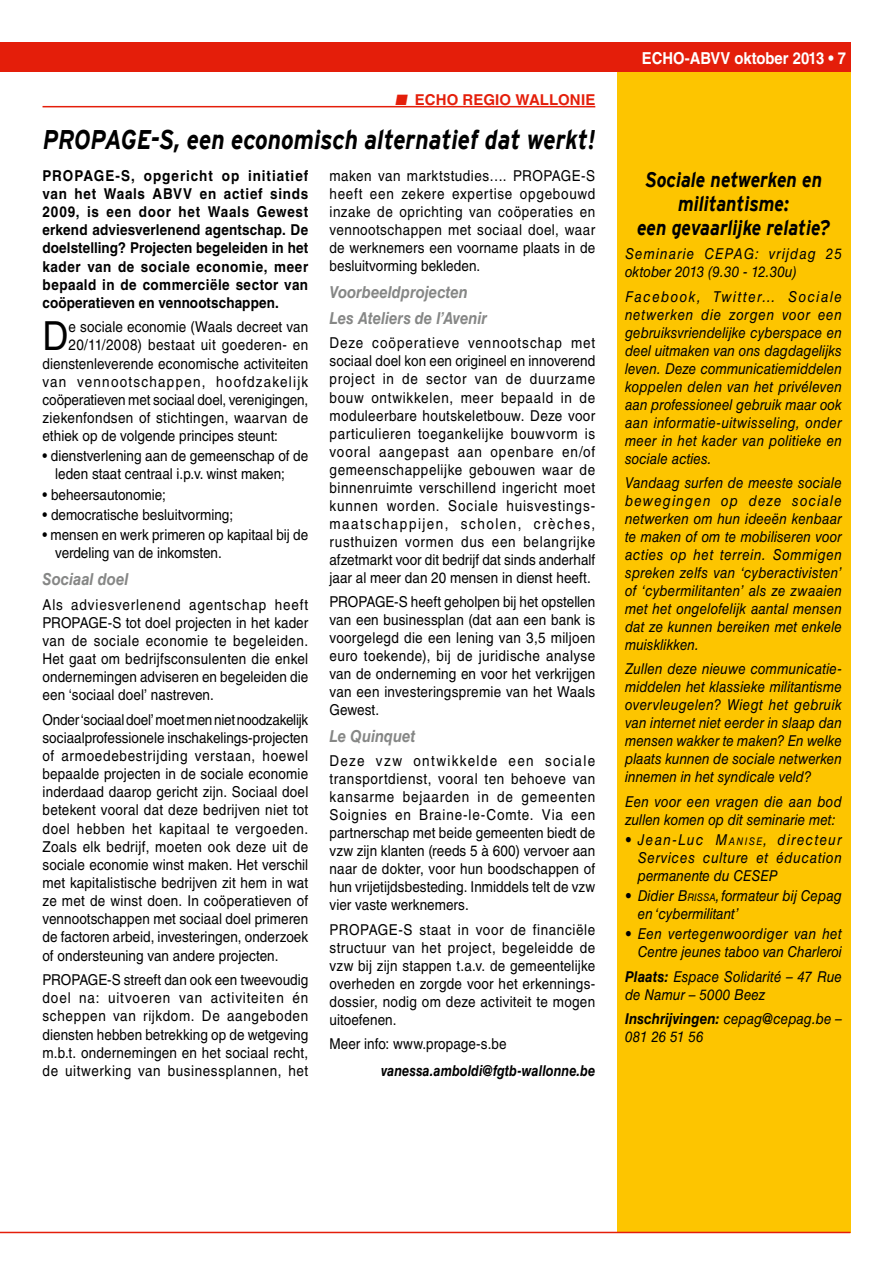
<style>
.page{position:relative;width:893px;height:1263px;background:#fff}
.page>*{position:absolute;margin:0;border:0;box-sizing:border-box;transform-origin:0 0}
.t1{font:40.05px "Helvetica LT Std";color:#000;scale:.9 1}
.t2{font:italic 700 27px "Interstate";color:#000;scale:.85 1}
.t3{font:italic 700 21px/24px "Interstate";color:#000;text-align:center;scale:.85 1}
.t4{font:italic 700 16.5px/26.5px "Helvetica LT Std";color:#868786;scale:.9 1}
.t5{font:700 16.5px "Helvetica LT Std";color:#fff;scale:.9 1}
.t6{font:15px/18px "Helvetica LT Std";letter-spacing:.005em;color:#000;text-align:justify;scale:.9 1}
.t7{font:italic 15px/18px "Helvetica LT Std";letter-spacing:.005em;color:#000;text-align:justify;scale:.9 1}
.t8{font:700 15px/18.1px "Helvetica LT Std";letter-spacing:.01em;color:#000;text-align:justify;scale:.9 1}
.t9{font:italic 15px/18px "Helvetica LT Std";letter-spacing:.065em;color:#000;scale:.9 1}
.t10{font:15px "Helvetica LT Std";letter-spacing:.025em;color:#000;scale:.9 1}
.t11{font:15px "Helvetica LT Std";letter-spacing:.03em;color:#000;scale:.9 1}
.t12{font:15px "Helvetica LT Std";letter-spacing:.09em;color:#000;scale:.9 1}
.t13{font:italic 700 15px "Helvetica LT Std";color:#000;scale:.85 1}
.t14{font:700 15px "Helvetica LT Std";letter-spacing:.01em;color:#e41e0a}
.s1{font-style:inherit}
.s2{font-size:10.5px}
.s3{font-weight:700}
</style>
<div class="page">
<div style="left:0;top:43px;width:850px;height:29px;background:#e41e0a"></div>
<div style="left:617px;top:72px;width:233px;height:1161px;background:#fdc500"></div>
<hr style="left:0;top:1232px;width:850px;height:1px;background:#e41e0a">
<hr style="left:43px;top:106px;width:552px;height:1px;background:#e41e0a">
<p class="t14" style="left:395px;top:90px;width:202px">■ ECHO REGIO WALLONIE</p>
<h2 class="t2" style="left:43px;top:125px;width:652px">PROPAGE-S, een economisch alternatief dat werkt!</h2>
<p class="t8" style="left:43px;top:166px;width:297px">PROPAGE-S, opgericht op initiatief van het Waals ABVV en actief sinds 2009, is een door het Waals Gewest erkend adviesverlenend agentschap. De doelstelling? Projecten begeleiden in het kader van de sociale economie, meer bepaald in de commerciële sector van coöperatieven en vennootschappen.</p>
<h1 class="t1" style="left:43px;top:313px;width:30px">D</h1>
<p class="t6" style="left:69px;top:318px;width:268px">e sociale economie (Waals decreet van</p>
<p class="t6" style="left:330px;top:166px;width:297px">maken van marktstudies…. PROPAGE-S heeft een zekere expertise opgebouwd inzake de oprichting van coöperaties en vennootschappen met sociaal doel, waar de werknemers een voorname plaats in de besluitvorming bekleden.</p>
<p class="t4" style="left:330px;top:278px;width:177px">Voorbeeldprojecten<br>Les Ateliers de l’Avenir</p>
<p class="t6" style="left:330px;top:334px;width:297px">Deze coöperatieve vennootschap met sociaal doel kon een origineel en innoverend project in de sector van de duurzame bouw ontwikkelen, meer bepaald in de moduleerbare houtskeletbouw. Deze voor particulieren toegankelijke bouwvorm is vooral aangepast aan openbare en/of gemeenschappelijke gebouwen waar de binnenruimte verschillend ingericht moet kunnen worden. Sociale huisvestings&shy;maatschappijen, scholen, crèches, rusthuizen vormen dus een belangrijke afzetmarkt voor dit bedrijf dat sinds anderhalf jaar al meer dan 20 mensen in dienst heeft.</p>
<p class="t6" style="left:330px;top:593px;width:297px">PROPAGE-S heeft geholpen bij het opstellen van een businessplan (dat aan een bank is voorgelegd die een lening van 3,5 miljoen euro toekende), bij de juridische analyse van de onderneming en voor het verkrijgen van een investeringspremie van het Waals Gewest.</p>
<p class="t4" style="left:330px;top:722px;width:97px">Le Quinquet</p>
<p class="t6" style="left:330px;top:752px;width:297px">Deze vzw ontwikkelde een sociale transportdienst, vooral ten behoeve van kansarme bejaarden in de gemeenten Soignies en Braine-le-Comte. Via een partnerschap met beide gemeenten biedt de vzw zijn klanten (reeds 5 à 600) vervoer aan naar de dokter, voor hun boodschappen of hun vrijetijdsbesteding. Inmiddels telt de vzw vier vaste werknemers.</p>
<p class="t6" style="left:330px;top:920px;width:297px">PROPAGE-S staat in voor de financiële structuur van het project, begeleidde de vzw bij zijn stappen t.a.v. de gemeentelijke overheden en zorgde voor het erkennings&shy;dossier, nodig om deze activiteit te mogen uitoefenen.</p>
<p class="t6" style="left:330px;top:1035px;width:198px">Meer info: www.propage-s.be</p>
<p class="t13" style="left:381px;top:1061px;width:253px">vanessa.amboldi@fgtb-wallonne.be</p>
<p class="t11" style="left:69px;top:336px;width:268px">20/11/2008) bestaat uit goederen- en</p>
<p class="t6" style="left:43px;top:354px;width:297px">dienstenleverende economische activiteiten</p>
<p class="t12" style="left:43px;top:373px;width:297px">van vennootschappen, hoofdzakelijk</p>
<p class="t6" style="left:43px;top:390px;width:297px">coöperatieven met sociaal doel, verenigingen,</p>
<p class="t10" style="left:43px;top:409px;width:297px">ziekenfondsen of stichtingen, waarvan de</p>
<p class="t6" style="left:43px;top:427px;width:263px">ethiek op de volgende principes steunt:</p>
<p class="t6" style="left:55px;top:447px;width:283px;text-indent:-13px">• dienstverlening aan de gemeenschap of de leden staat centraal i.p.v. winst maken;</p>
<p class="t6" style="left:43px;top:485px;width:139px">• beheersautonomie;</p>
<p class="t6" style="left:43px;top:506px;width:213px">• democratische besluitvorming;</p>
<p class="t6" style="left:55px;top:526px;width:283px;text-indent:-13px">• mensen en werk primeren op kapitaal bij de verdeling van de inkomsten.</p>
<p class="t4" style="left:43px;top:566px;width:97px">Sociaal doel</p>
<p class="t6" style="left:43px;top:595px;width:297px">Als adviesverlenend agentschap heeft PROPAGE-S tot doel projecten in het kader van de sociale economie te begeleiden.<br>Het gaat om bedrijfsconsulenten die enkel ondernemingen adviseren en begeleiden die een ‘sociaal doel’ nastreven.</p>
<p class="t6" style="left:43px;top:710px;width:297px">Onder ‘sociaal doel’ moet men niet noodzakelijk sociaalprofessionele inschakelings-projecten of armoedebestrijding verstaan, hoewel bepaalde projecten in de sociale economie inderdaad daarop gericht zijn. Sociaal doel betekent vooral dat deze bedrijven niet tot doel hebben het kapitaal te vergoeden.<br>Zoals elk bedrijf, moeten ook deze uit de sociale economie winst maken. Het verschil met kapitalistische bedrijven zit hem in wat ze met de winst doen. In coöperatieven of vennootschappen met sociaal doel primeren de factoren arbeid, investeringen, onderzoek of ondersteuning van andere projecten.</p>
<p class="t6" style="left:43px;top:971px;width:297px">PROPAGE-S streeft dan ook een tweevoudig doel na: uitvoeren van activiteiten én scheppen van rijkdom. De aangeboden diensten hebben betrekking op de wetgeving m.b.t. ondernemingen en het sociaal recht, de uitwerking van businessplannen, het</p>
<p class="t5" style="left:642px;top:48px;width:229px">ECHO-ABVV oktober 2013 • 7</p>
<h3 class="t3" style="left:637px;top:167px;width:228px">Sociale netwerken en militantisme:<br>een gevaarlijke relatie?</h3>
<p class="t9" style="left:625px;top:245px;width:242px">Seminarie CEPAG: vrijdag 25 oktober 2013 (9.30 - 12.30u)</p>
<p class="t7" style="left:625px;top:287px;width:242px">Facebook, Twitter… Sociale netwerken die zorgen voor een gebruiksvriendelijke cyberspace en deel uitmaken van ons dagdagelijks leven. Deze communicatiemiddelen koppelen delen van het privéleven aan professioneel gebruik maar ook aan informatie-uitwisseling, onder meer in het kader van politieke en sociale acties.</p>
<p class="t7" style="left:625px;top:474px;width:242px">Vandaag surfen de meeste sociale bewegingen op deze sociale netwerken om hun ideeën kenbaar te maken of om te mobiliseren voor acties op het terrein. Sommigen spreken zelfs van ‘cyberactivisten’ of ‘cybermilitanten’ als ze zwaaien met het ongelofelijk aantal mensen dat ze kunnen bereiken met enkele muisklikken.</p>
<p class="t7" style="left:625px;top:660px;width:242px">Zullen deze nieuwe communicatie&shy;middelen het klassieke militantisme overvleugelen? Wiegt het gebruik van internet niet eerder in slaap dan mensen wakker te maken? En welke plaats kunnen de sociale netwerken innemen in het syndicale veld?</p>
<p class="t7" style="left:625px;top:792px;width:242px">Een voor een vragen die aan bod zullen komen op dit seminarie met:</p>
<p class="t7" style="left:638px;top:831px;width:228px;text-indent:-13px">• Jean‐Luc <span class="s1">M</span><span class="s2">ANISE</span>, directeur Services culture et éducation permanente du CESEP</p>
<p class="t7" style="left:638px;top:887px;width:228px;text-indent:-13px">• Didier <span class="s1">B</span><span class="s2">RISSA</span>, formateur bij Cepag en ‘cybermilitant’</p>
<p class="t7" style="left:625px;top:925px;width:242px;text-align:right">• Een vertegenwoordiger van het<br>Centre jeunes taboo van Charleroi</p>
<p class="t7" style="left:625px;top:967px;width:242px"><span class="s3">Plaats:</span> Espace Solidarité – 47 Rue de Namur – 5000 Beez</p>
<p class="t7" style="left:625px;top:1010px;width:242px"><span class="s3">Inschrijvingen:</span> cepag@cepag.be –<br>081 26 51 56</p>
</div>
